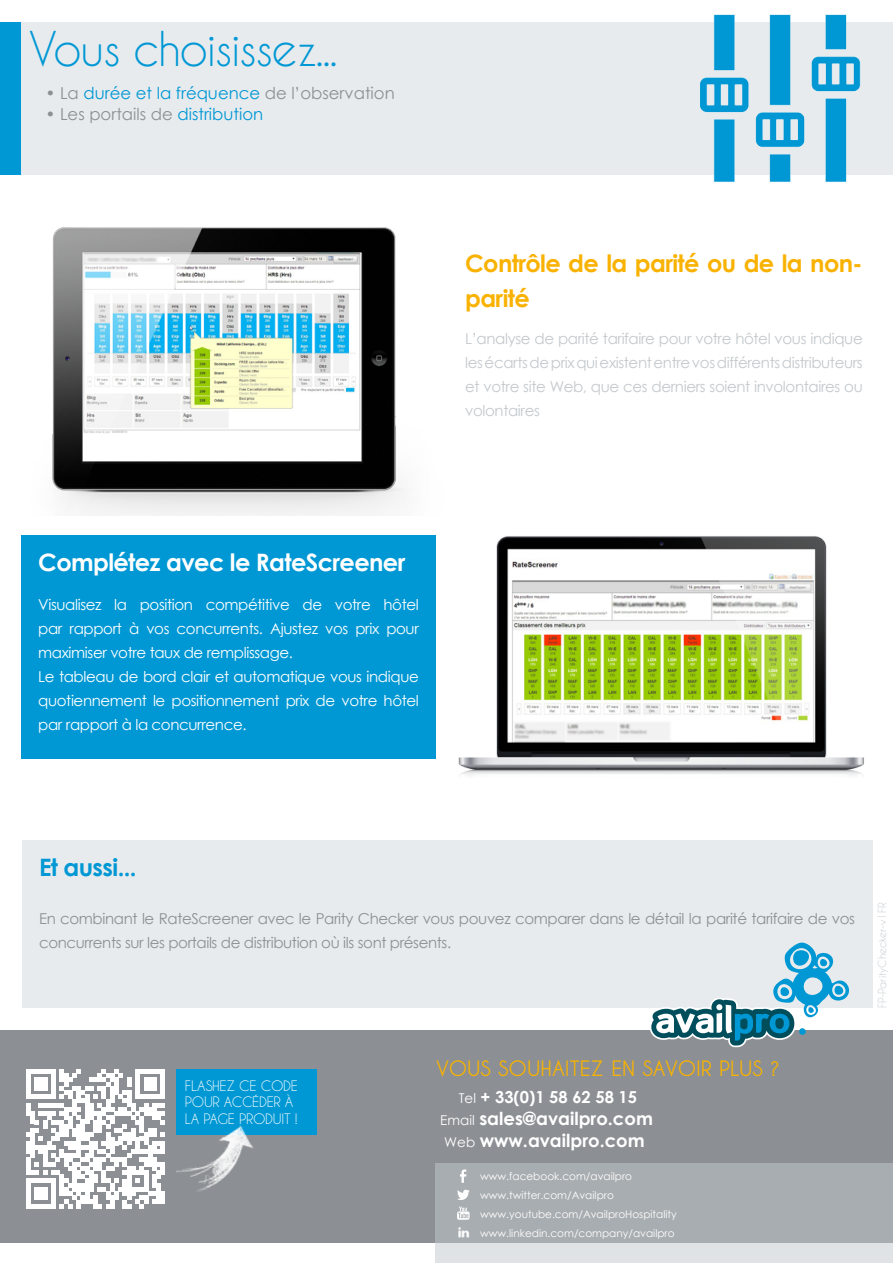
<style>
.page{position:relative;width:893px;height:1263px;background:#fff}
.page>*{position:absolute;margin:0;border:0;box-sizing:border-box;transform-origin:0 0}
.t1{font:45px "Caviar Dreams";letter-spacing:-.03em;color:#0098d4}
.t2{font:700 24px/34.5px "Century Gothic";letter-spacing:-.025em;color:#f9b200}
.t3{font:700 24px "Century Gothic";letter-spacing:-.025em;color:#fff}
.t4{font:700 24px "Century Gothic";letter-spacing:-.025em;color:#0098d4}
.t5{font:700 21px "Caviar Dreams";color:#f9b200}
.t6{font:700 18px "Century Gothic";color:#fff}
.t7{font:16.5px "Century Gothic";color:#8c9094}
.t8{font:700 16.5px "Century Gothic";color:#fff}
.t9{font:15px/24px "Century Gothic";letter-spacing:-.025em;color:#fff;text-align:justify}
.t10{font:15px/24px "Century Gothic";letter-spacing:-.025em;color:#c4c9cd}
.t11{font:15px/24px "Century Gothic";letter-spacing:-.025em;color:#8c9094}
.t12{font:13.5px "Caviar Dreams";letter-spacing:-.02em;color:#fff}
.t13{font:10.5px "Century Gothic";color:#fff}
.t14{font:10.5px "Caviar Dreams";color:#c4c9cd}
.s1{color:#0098d4}
.s2{font-weight:400;font-size:13.5px}
</style>
<div class="page">
<div style="left:22px;top:840px;width:851px;height:168px;background:#e8ebee"></div>
<div style="left:21px;top:536px;width:415px;height:223px;background:#0098d4"></div>
<div style="left:0;top:1030px;width:893px;height:212px;background:#8c9094"></div>
<svg style="left:436px;top:1163px;width:457px;height:100px;background:#b3b7bb"></svg>
<svg style="left:650px;top:942px;width:199px;height:105px"></svg>
<svg style="left:26px;top:1069px;width:139px;height:139px"></svg>
<svg style="left:457px;top:1190px;width:13px;height:10px"></svg>
<svg style="left:460px;top:1169px;width:6px;height:14px"></svg>
<svg style="left:457px;top:1206px;width:13px;height:32px"></svg>
<div style="left:176px;top:1069px;width:141px;height:66px;background:#0098d4"></div>
<img style="left:164px;top:1107px;width:89px;height:100px">
<div style="left:20px;top:22px;width:873px;height:152px;background:#e8ebee"></div>
<div style="left:0;top:22px;width:21px;height:152px;background:#0098d4"></div>
<img style="left:458px;top:536px;width:406px;height:240px">
<img style="left:636px;top:14px;width:227px;height:168px">
<img style="left:52px;top:227px;width:353px;height:289px">
<p class="t1" style="left:29px;top:23px;width:310px">Vous choisissez...</p>
<p class="t7" style="left:45px;top:81px;width:351px">• La <span class="s1">durée et la fréquence</span> de l’observation</p>
<p class="t7" style="left:45px;top:102px;width:219px">• Les portails de <span class="s1">distribution</span></p>
<p class="t2" style="left:465px;top:245px;width:399px">Contrôle de la parité ou de la non&shy;parité</p>
<p class="t10" style="left:465px;top:327px;width:399px">L’analyse de parité tarifaire pour votre hôtel vous indique les écarts de prix qui existent entre vos différents distributeurs</p>
<p class="t10" style="left:465px;top:375px;width:399px">et votre site Web, que ces derniers soient involontaires ou volontaires</p>
<p class="t3" style="left:38px;top:544px;width:369px">Complétez avec le RateScreener</p>
<p class="t9" style="left:38px;top:592px;width:382px">Visualisez la position compétitive de votre hôtel par rapport à vos concurrents. Ajustez vos prix pour maximiser votre taux de remplissage.</p>
<p class="t9" style="left:38px;top:664px;width:382px">Le tableau de bord clair et automatique vous indique quotiennement le positionnement prix de votre hôtel par rapport à la concurrence.</p>
<p class="t4" style="left:39px;top:849px;width:99px">Et aussi...</p>
<p class="t11" style="left:39px;top:906px;width:817px">En combinant le RateScreener avec le Parity Checker vous pouvez comparer dans le détail la parité tarifaire de vos concurrents sur les portails de distribution où ils sont présents.</p>
<p class="t14" style="left:876px;top:1008px;width:107px;rotate:-90deg">FP-ParityChecker-v1FR</p>
<p class="t12" style="left:185px;top:1078px;width:115px">FLASHEZ CE CODE</p>
<p class="t12" style="left:185px;top:1094px;width:110px">POUR ACCÉDER À</p>
<p class="t12" style="left:185px;top:1111px;width:114px">LA PAGE PRODUIT !</p>
<p class="t5" style="left:436px;top:1057px;width:345px">VOUS SOUHAITEZ EN SAVOIR PLUS ?</p>
<p class="t8" style="left:459px;top:1084px;width:180px"><span class="s2">Tel</span> + 33(0)1 58 62 58 15</p>
<p class="t6" style="left:444px;top:1127px;width:202px"><span class="s2">Web</span> www.availpro.com</p>
<p class="t6" style="left:440px;top:1104px;width:214px"><span class="s2">Email</span> sales@availpro.com</p>
<p class="t13" style="left:480px;top:1169px;width:153px">www.facebook.com/availpro</p>
<p class="t13" style="left:480px;top:1207px;width:198px">www.youtube.com/AvailproHospitality</p>
<p class="t13" style="left:480px;top:1226px;width:196px">www.linkedin.com/company/availpro</p>
<p class="t13" style="left:480px;top:1188px;width:135px">www.twitter.com/Availpro</p>
</div>
